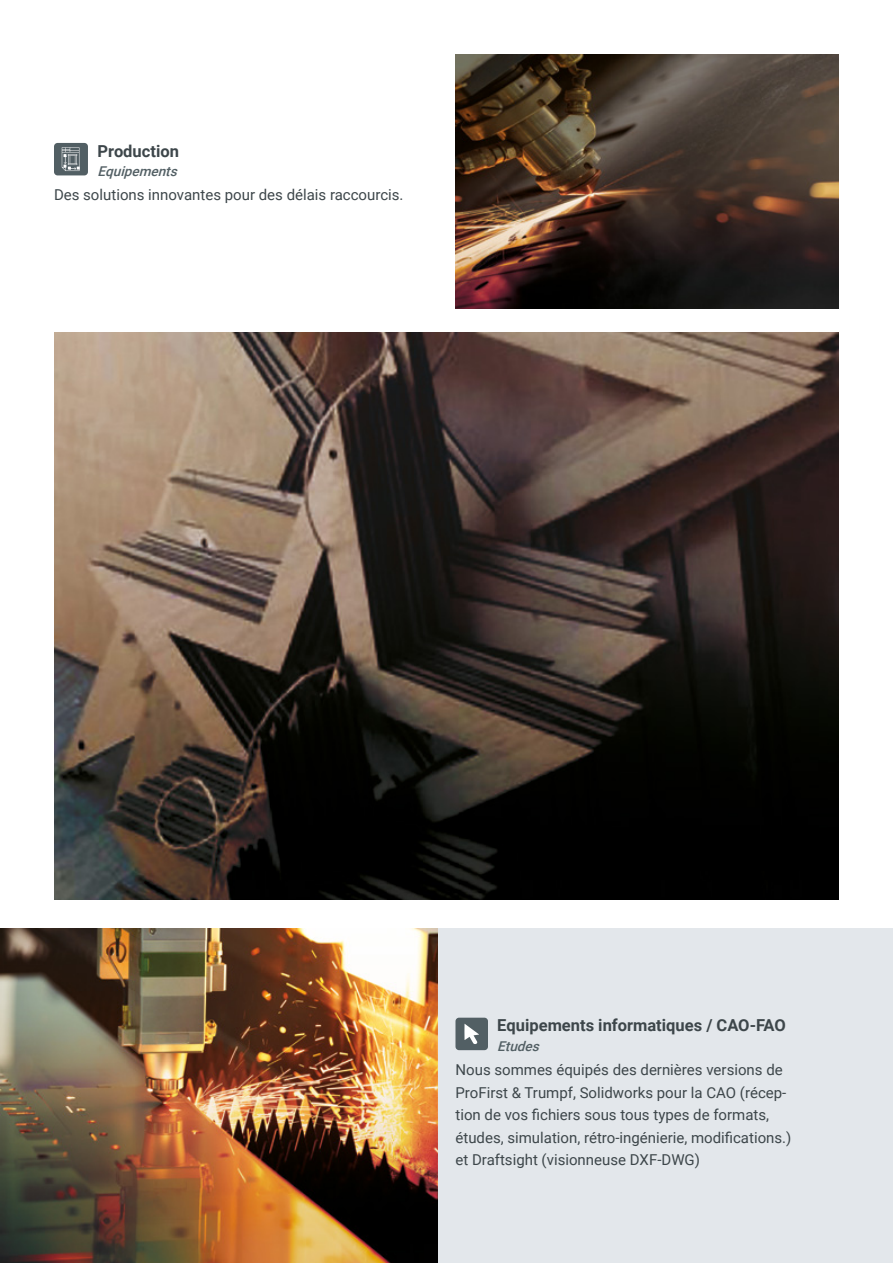
<style>
.page{position:relative;width:893px;height:1263px;background:#fff}
.page>*{position:absolute;margin:0;border:0;box-sizing:border-box;transform-origin:0 0}
.t1{font:700 16.5px "Roboto";color:#3d464a}
.t2{font:15px/22.5px "Roboto";color:#3d464a}
.t3{font:italic 500 13.5px "Roboto";color:#525f64}
</style>
<div class="page">
<div style="left:0;top:929px;width:893px;height:334px;background:#e3e7eb"></div>
<div style="left:54px;top:143px;width:34px;height:32px;background:#525f64;border-radius:4px"></div>
<img style="left:455px;top:54px;width:384px;height:254px">
<img style="left:54px;top:333px;width:785px;height:566px">
<img style="left:0;top:929px;width:437px;height:334px">
<div style="left:455px;top:1018px;width:33px;height:32px;background:#525f64;border-radius:4px"></div>
<svg style="left:464px;top:1024px;width:15px;height:20px"></svg>
<svg style="left:62px;top:147px;width:18px;height:24px"></svg>
<p class="t1" style="left:98px;top:139px;width:83px">Production</p>
<p class="t2" style="left:54px;top:183px;width:351px">Des solutions innovantes pour des délais raccourcis.</p>
<p class="t3" style="left:98px;top:162px;width:85px">Equipements</p>
<p class="t1" style="left:497px;top:1014px;width:290px">Equipements informatiques / CAO-FAO</p>
<p class="t2" style="left:455px;top:1058px;width:337px">Nous sommes équipés des dernières versions de ProFirst &amp; Trumpf, Solidworks pour la CAO (récep&shy;tion de vos fichiers sous tous types de formats, études, simulation, rétro-ingénierie, modifications.) et Draftsight (visionneuse DXF-DWG)</p>
<p class="t3" style="left:497px;top:1037px;width:48px">Etudes</p>
</div>
